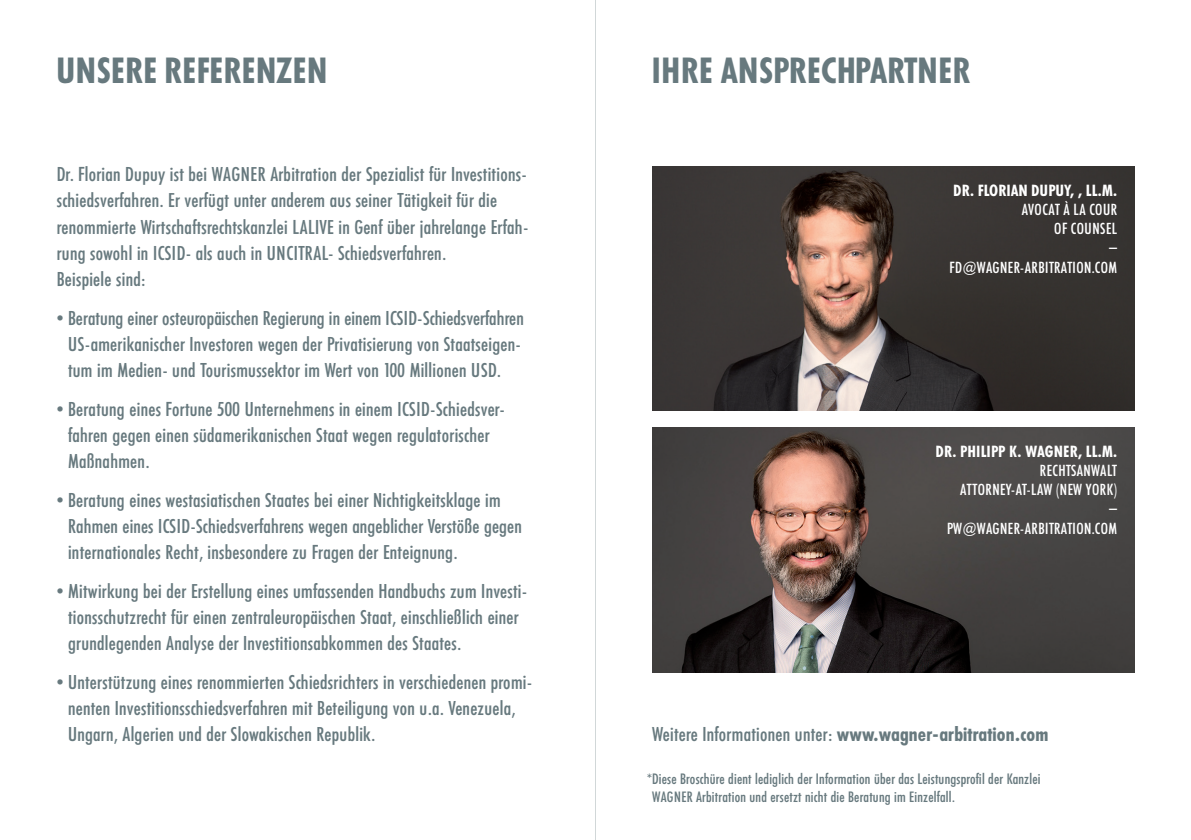
<style>
.page{position:relative;width:1191px;height:840px;background:#fff}
.page>*{position:absolute;margin:0;border:0;box-sizing:border-box;transform-origin:0 0}
.t1{font:700 36px "Futura Condensed BQ";letter-spacing:.02em;color:#67797e}
.t2{font:700 36px "Futura Condensed BQ";letter-spacing:.04em;color:#67797e}
.t3{font:500 20px/26px "Futura Condensed BQ";letter-spacing:.01em;color:#67797e}
.t4{font:500 16px/19.2px "Futura Condensed BQ";letter-spacing:.03em;color:#fff;text-align:right}
.t5{font:700 16px "Futura Condensed BQ";letter-spacing:.01em;color:#fff}
.t6{font:500 15px/18px "Futura Condensed BQ";letter-spacing:.01em;color:#67797e}
.s1{font-weight:700}
</style>
<div class="page">
<img style="left:652px;top:427px;width:482px;height:244px">
<img style="left:652px;top:167px;width:482px;height:243px">
<hr style="left:595px;top:0;width:1px;height:839px;background:#67797e">
<h1 class="t2" style="left:57px;top:50px;width:268px">UNSERE REFERENZEN</h1>
<p class="t3" style="left:57px;top:162px;width:473px;text-indent:214px">Arbitration der Spezialist für Investitions&shy;schiedsverfahren. Er verfügt unter anderem aus seiner Tätigkeit für die renommierte Wirtschaftsrechtskanzlei LALIVE in Genf über jahrelange Erfah&shy;rung sowohl in ICSID- als auch in UNCITRAL- Schiedsverfahren.<br>Beispiele sind:</p>
<p class="t3" style="left:57px;top:305px;width:468px;text-align:center">• Beratung einer osteuropäischen Regierung in einem ICSID-Schiedsverfahren<br>US-amerikanischer Investoren wegen der Privatisierung von Staatseigen&shy;tum im Medien- und Tourismussektor im Wert von 100 Millionen USD.</p>
<p class="t3" style="left:68px;top:396px;width:438px;text-indent:-11px">• Beratung eines Fortune 500 Unternehmens in einem ICSID-Schiedsver&shy;fahren gegen einen südamerikanischen Staat wegen regulatorischer<br>Maßnahmen.</p>
<p class="t3" style="left:68px;top:487px;width:455px;text-indent:-11px">• Beratung eines westasiatischen Staates bei einer Nichtigkeitsklage im<br>Rahmen eines ICSID-Schiedsverfahrens wegen angeblicher Verstöße gegen internationales Recht, insbesondere zu Fragen der Enteignung.</p>
<p class="t3" style="left:68px;top:578px;width:461px;text-indent:-11px">• Mitwirkung bei der Erstellung eines umfassenden Handbuchs zum Investi&shy;tionsschutzrecht für einen zentraleuropäischen Staat, einschließlich einer grundlegenden Analyse der Investitionsabkommen des Staates.</p>
<p class="t3" style="left:68px;top:669px;width:466px;text-indent:-11px">• Unterstützung eines renommierten Schiedsrichters in verschiedenen promi&shy;nenten Investitionsschiedsverfahren mit Beteiligung von u.a. Venezuela,<br>Ungarn, Algerien und der Slowakischen Republik.</p>
<p class="t3" style="left:57px;top:162px;width:176px">Dr. Florian Dupuy ist bei Wagner</p>
<h1 class="t1" style="left:652px;top:50px;width:319px">IHRE ANSPRECHPARTNER</h1>
<p class="t5" style="left:953px;top:181px;width:165px">DR. FLORIAN DUPUY, , LL.M.</p>
<p class="t4" style="left:1021px;top:200px;width:14px">Avocat</p>
<p class="t4" style="left:1054px;top:200px;width:50px;text-align:left;text-indent:9px">à la Cour of Counsel</p>
<p class="t4" style="left:1109px;top:238px;width:9px">−</p>
<p class="t4" style="left:949px;top:258px;width:36px">fd@wagner</p>
<p class="t4" style="left:1020px;top:258px;width:12px">-arbitration</p>
<p class="t4" style="left:1091px;top:258px;width:12px">.com</p>
<p class="t5" style="left:936px;top:442px;width:183px">DR. PHILIPP K. WAGN ER, LL.M.</p>
<p class="t4" style="left:1039px;top:461px;width:15px">Rechtsanwalt</p>
<p class="t4" style="left:960px;top:480px;width:14px">Attorney</p>
<p class="t4" style="left:1011px;top:480px;width:108px">-at-Law (New York) −</p>
<p class="t4" style="left:947px;top:518px;width:38px">pw@wagner</p>
<p class="t4" style="left:1020px;top:518px;width:12px">-arbitration</p>
<p class="t4" style="left:1091px;top:518px;width:12px">.com</p>
<p class="t3" style="left:652px;top:721px;width:398px">Weitere Informationen unter: <span class="s1">WWW.WAGNER-ARBITRATION.COM</span></p>
<p class="t6" style="left:652px;top:769px;width:390px;text-indent:-5px">*Diese Broschüre dient lediglich der Information über das Leistungsprofil der Kanzlei<br>Wagner</p>
<p class="t6" style="left:696px;top:787px;width:260px">Arbitration und ersetzt nicht die Beratung im Einzelfall.</p>
</div>
